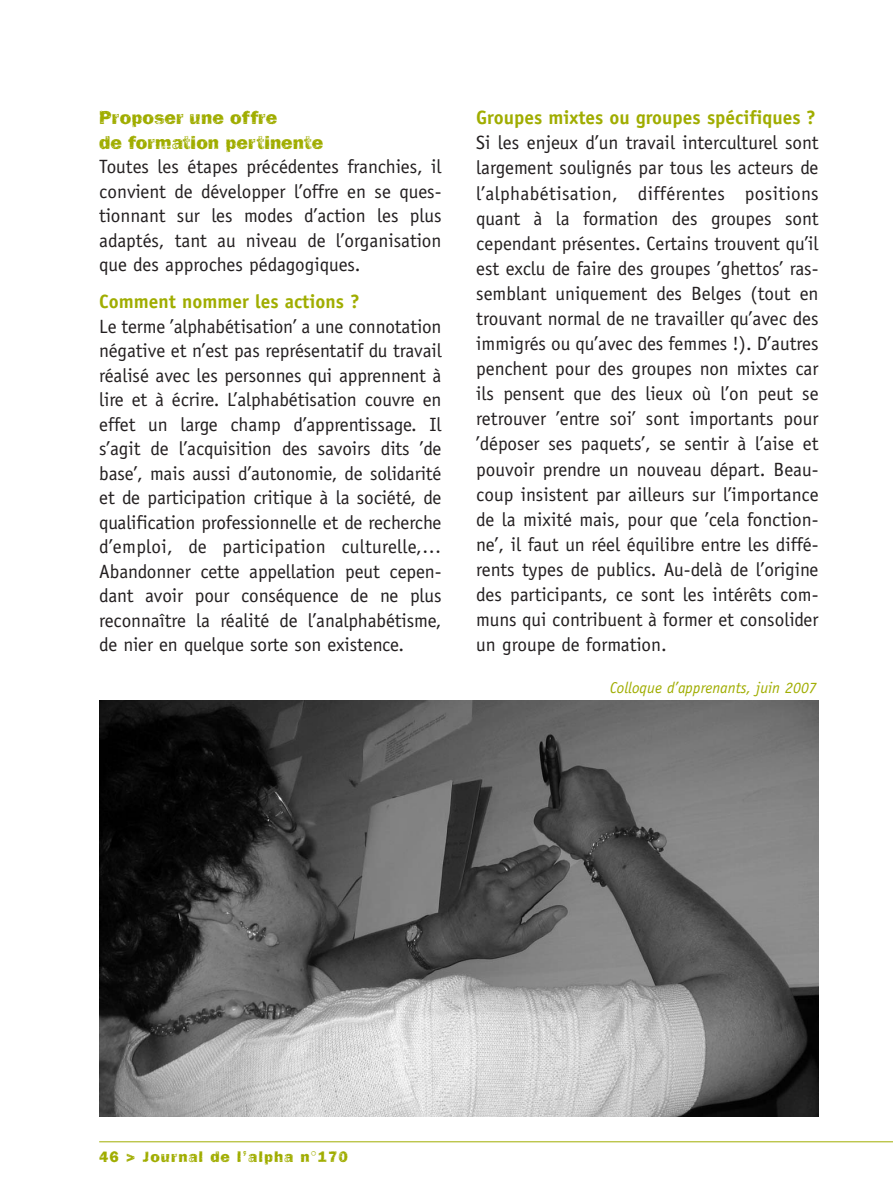
<style>
.page{position:relative;width:893px;height:1191px;background:#fff}
.page>*{position:absolute;margin:0;border:0;box-sizing:border-box;transform-origin:0 0}
.t1{font:19.25px/25px "Officina Sans Std";letter-spacing:-.005em;color:#231f20;text-align:justify}
.t2{font:700 19.25px "Officina Sans Std";color:#a0ad00}
.t3{font:19.25px/24.5px "Frankie";color:#a0ad00}
.t4{font:italic 15.75px "Officina Sans Std";color:#a0ad00}
.t5{font:15.75px "Frankie";letter-spacing:.06em;color:#a0ad00}
</style>
<div class="page">
<img style="left:99px;top:701px;width:720px;height:415px">
<hr style="left:99px;top:1141px;width:794px;height:1px;background:#a0ad00">
<p class="t3" style="left:99px;top:107px;width:226px">Proposer une offre<br>de formation pertinente</p>
<p class="t1" style="left:99px;top:156px;width:344px;line-height:24.5px">Toutes les étapes précédentes franchies, il convient de développer l’offre en se ques&shy;tionnant sur les modes d’action les plus adaptés, tant au niveau de l’organisation que des approches pédagogiques.</p>
<p class="t2" style="left:99px;top:294px;width:262px">Comment nommer les actions ?</p>
<p class="t1" style="left:99px;top:315px;width:344px;line-height:24.5px">Le terme ’alphabétisation’ a une connotation négative et n’est pas représentatif du travail réalisé avec les personnes qui apprennent à lire et à écrire. L’alphabé tisation couvre en effet un large champ d’apprentissage. Il s’agit de l’acquisition des savoirs dits ’de base’, mais aussi d’autonomie, de solidarité et de participation critique à la société, de qualification professionnelle et de recherche d’emploi, de participation culturelle,… Abandonner cette appellation peut cepen&shy;dant avoir pour conséquence de ne plus reconnaître la réalité de l’analphabétisme, de nier en quelque sorte son existence.</p>
<p class="t2" style="left:476px;top:110px;width:341px">Groupes mixtes ou groupes spécifiques ?</p>
<p class="t1" style="left:476px;top:132px;width:344px">Si les enjeux d’un travail interculturel sont largement soulignés par tous les acteurs de l’alphabétisation, différentes positions quant à la formation des groupes sont cependant présentes. Certains trouvent qu’il est exclu de faire des groupes ’ghettos’ ras&shy;semblant uniquement des Belges (tout en trouvant normal de ne travailler qu’avec des immigrés ou qu’avec des femmes !). D’autres penchent pour des groupes non mixtes car ils pensent que des lieux où l’on peut se retrouver ’entre soi’ sont importants pour ’déposer ses paquets’, se sentir à l’aise et pouvoir prendre un nouveau départ. Beau&shy;coup insistent par ailleurs sur l’importance de la mixité mais, pour que ’cela fonction&shy;ne’, il faut un réel équilibre entre les diffé&shy;rents types de publics. Au-delà de l’origine des participants, ce sont les intérêts com&shy;muns qui contribuent à former et consolider un groupe de formation.</p>
<p class="t4" style="left:610px;top:682px;width:208px">Colloque d’apprenants, juin 2007</p>
<p class="t5" style="left:99px;top:1151px;width:250px">46 &gt; Journal de l’alpha n°170</p>
</div>
